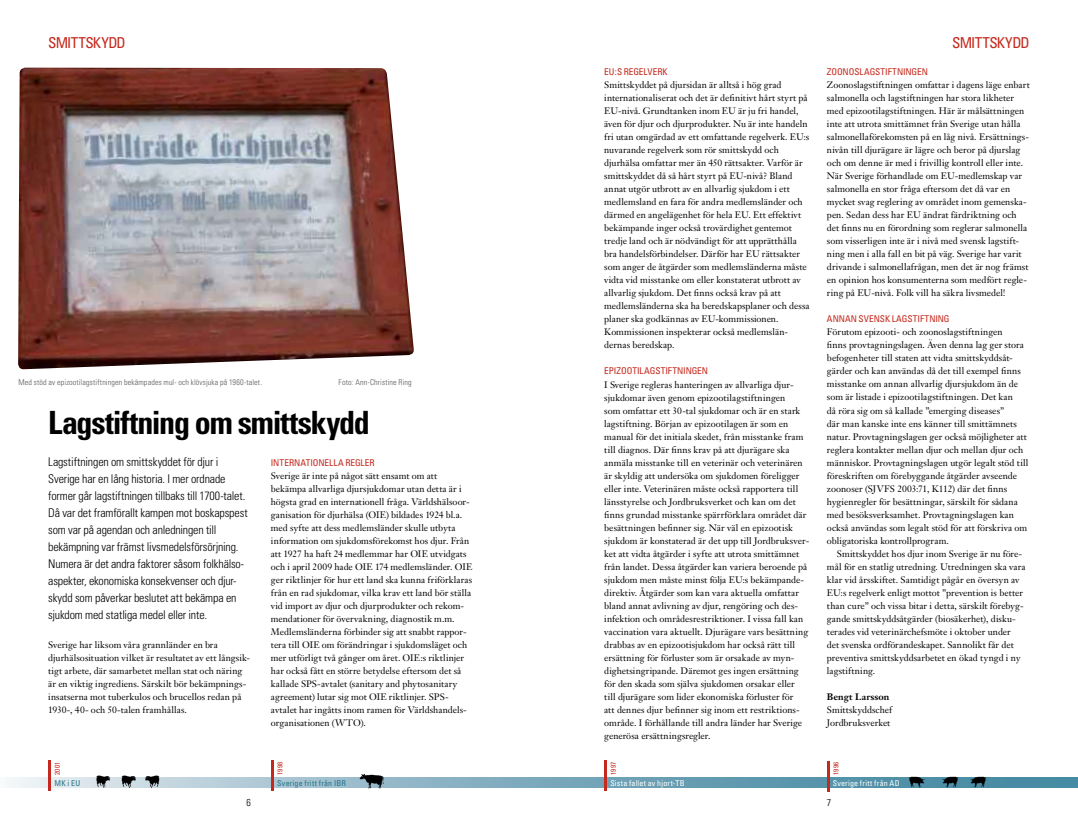
<style>
.page{position:relative;width:1078px;height:823px;background:#fff}
.page>*{position:absolute;margin:0;border:0;box-sizing:border-box;transform-origin:0 0}
.t1{font:700 condensed 32px "Univers";letter-spacing:-.035em;color:#000}
.t2{font:condensed 15px "Univers";letter-spacing:-.035em;color:#c5281c}
.t3{font:300 condensed 12px/17px "Univers";letter-spacing:-.015em;color:#000}
.t4{font:300 condensed 10px "Univers";color:#000}
.t5{font:9.3px/13px "Janson Text";letter-spacing:.005em;color:#000}
.t6{font:condensed 9.3px "Univers";color:#c5281c}
.t7{font:700 9.3px "Janson Text";letter-spacing:.005em;color:#000}
.t8{font:300 condensed 8px "Univers";letter-spacing:.015em;color:#58595b}
.t9{font:condensed 8px "Univers";letter-spacing:.025em;color:#fff}
.t10{font:condensed 8px "Univers";letter-spacing:.025em;color:#237389}
.t11{font:condensed 7px "Univers";letter-spacing:.065em;color:#c5281c}
.s1{color:#fff}
</style>
<div class="page">
<img style="left:18px;top:68px;width:396px;height:301px">
<svg style="left:10px;top:777px;width:1067px;height:10px;background:#82adbf"></svg>
<hr style="left:604px;top:760px;width:3px;height:30px;background:#c5281c">
<hr style="left:827px;top:760px;width:2px;height:30px;background:#c5281c">
<hr style="left:49px;top:760px;width:2px;height:30px;background:#c5281c">
<hr style="left:271px;top:760px;width:3px;height:30px;background:#c5281c">
<img style="left:89px;top:775px;width:50px;height:13px">
<img style="left:938px;top:776px;width:22px;height:12px">
<img style="left:142px;top:775px;width:24px;height:13px">
<img style="left:358px;top:773px;width:26px;height:16px">
<img style="left:906px;top:776px;width:22px;height:12px">
<img style="left:966px;top:776px;width:22px;height:12px">
<h2 class="t2" style="left:48px;top:33px;width:79px">SMITTSKYDD</h2>
<p class="t8" style="left:18px;top:377px;width:245px">Med stöd av epizootilagstiftningen bekämpades mul- och klövsjuka på 1960-talet.</p>
<p class="t8" style="left:338px;top:377px;width:75px">Foto: Ann-Christine Ring</p>
<h1 class="t1" style="left:48px;top:403px;width:323px">Lagstiftning om smittskydd</h1>
<p class="t6" style="left:271px;top:456px;width:9px">INTERNATIONELLA</p>
<p class="t6" style="left:345px;top:456px;width:6px">REGLER</p>
<p class="t5" style="left:271px;top:468px;width:203px">Sverige är inte på något sätt ensamt om att bekämpa allvarliga djursjukdomar utan detta är i högsta grad en internationell fråga. Världshälsoor&shy;ganisation för djurhälsa (OIE) bildades 1924 bl.a. med syfte att dess medlemsländer skulle utbyta information om sjukdomsförekomst hos djur. Från att 1927 ha haft 24 medlemmar har OIE utvidgats och i april 2009 hade OIE 174 medlemsländer. OIE ger riktlinjer för hur ett land ska kunna friförklaras från en rad sjukdomar, vilka krav ett land bör ställa vid import av djur och djurprodukter och rekom&shy;mendationer för övervakning, diagnostik m.m.<br>Medlemsländerna förbinder sig att snabbt rappor&shy;tera till OIE om förändringar i sjukdomsläget och mer utförligt två gånger om året. OIE:s riktlinjer har också fått en större betydelse eftersom det så kallade SPS-avtalet (sanitary and phytosanitary agreement) lutar sig mot OIE riktlinjer. SPS&shy;avtalet har ingåtts inom ramen för Världshandels&shy;organisationen (WTO).</p>
<p class="t3" style="left:48px;top:452px;width:201px">Lagstiftningen om smittskyddet för djur i Sverige har en lång historia. I mer ordnade former går lagstiftningen tillbaks till 1700-talet.<br>Då var det framförallt kampen mot boskapspest som var på agendan och anledningen till bekämpning var främst livsmedelsförsörjning.<br>Numera är det andra faktorer såsom folkhälso&shy;aspekter, ekonomiska konsekvenser och djur&shy;skydd som påverkar beslutet att bekämpa en sjukdom med statliga medel eller inte.</p>
<p class="t5" style="left:48px;top:637px;width:203px">Sverige har liksom våra grannländer en bra djurhälsosituation vilket är resultatet av ett långsik&shy;tigt arbete, där samarbetet mellan stat och näring är en viktig ingrediens. Särskilt bör bekämpnings&shy;insatserna mot tuberkulos och brucellos redan på 1930-, 40- och 50-talen framhållas.</p>
<p class="t11" style="left:53px;top:774px;width:18px;rotate:-90deg">2001<span class="s1">?</span></p>
<p class="t10" style="left:54px;top:777px;width:27px">MK I EU</p>
<p class="t11" style="left:275px;top:774px;width:15px;rotate:-90deg">1998</p>
<p class="t10" style="left:277px;top:777px;width:70px">SVERIGE FRITT FRÅN IBR</p>
<h2 class="t2" style="left:951px;top:33px;width:79px">SMITTSKYDD</h2>
<p class="t6" style="left:604px;top:66px;width:26px">EU:S REGELVERK</p>
<p class="t5" style="left:604px;top:78px;width:207px">Smittskyddet på djursidan är alltså i hög grad internationaliserat och det är definitivt hårt styrt på EU-nivå. Grundtanken inom EU är ju fri handel, även för djur och djurprodukter. Nu är inte handeln fri utan omgärdad av ett omfattande regelverk. EU:s nuvarande regelverk som rör smittskydd och djurhälsa omfattar mer än 450 rättsakter. Varför är smittskyddet då så hårt styrt på EU-nivå? Bland annat utgör utbrott av en allvarlig sjukdom i ett medlemsland en fara för andra medlemsländer och därmed en angelägenhet för hela EU. Ett effektivt bekämpande inger också trovärdighet gentemot tredje land och är nödvändigt för att upprätthålla bra handelsförbindelser. Därför har EU rättsakter som anger de åtgärder som medlemsländerna måste vidta vid misstanke om eller konstaterat utbrott av allvarlig sjukdom. Det finns också krav på att medlemsländerna ska ha beredskapsplaner och dessa planer ska godkännas av EU-kommissionen.<br>Kommissionen inspekterar också medlemslän&shy;dernas beredskap.</p>
<p class="t6" style="left:604px;top:365px;width:11px">EPIZOOTILAGSTIFTNINGEN</p>
<p class="t5" style="left:604px;top:377px;width:206px">I Sverige regleras hanteringen av allvarliga djur&shy;sjukdomar även genom epizootilagstiftningen<br>som omfattar ett 30-tal sjukdomar och är en stark lagstiftning. Början av epizootilagen är som en manual för det initiala skedet, från misstanke fram till diagnos. Där finns krav på att djurägare ska anmäla misstanke till en veterinär och veterinären är skyldig att undersöka om sjukdomen föreligger eller inte. Veterinären måste också rapportera till länsstyrelse och Jordbruksverket och kan om det finns grundad misstanke spärrförklara området där besättningen befinner sig. När väl en epizootisk sjukdom är konstaterad är det upp till Jordbruksver&shy;ket att vidta åtgärder i syfte att utrota smittämnet från landet. Dessa åtgärder kan variera beroende på sjukdom men måste minst följa EU:s bekämpande&shy;direktiv. Åtgärder som kan vara aktuella omfattar bland annat avlivning av djur, rengöring och des&shy;infektion och områdesrestriktioner. I vissa fall kan vaccination vara aktuellt. Djurägare vars besättning drabbas av en epizootisjukdom har också rätt till ersättning för förluster som är orsakade av myn&shy;dighetsingripande. Däremot ges ingen ersättning för den skada som själva sjukdomen orsakar eller<br>till djurägare som lider ekonomiska förluster för<br>att dennes djur befinner sig inom ett restriktions&shy;område. I förhållande till andra länder har Sverige generösa ersättningsregler.</p>
<p class="t6" style="left:826px;top:66px;width:11px">ZOONOSLAGSTIFTNINGEN</p>
<p class="t5" style="left:826px;top:78px;width:204px">Zoonoslagstiftningen omfattar i dagens läge enbart salmonella och lagstiftningen har stora likheter med epizootilagstiftningen. Här är målsättningen inte att utrota smittämnet från Sverige utan hålla salmonellaförekomsten på en låg nivå. Ersättnings&shy;nivån till djurägare är lägre och beror på djurslag och om denne är med i frivillig kontroll eller inte.<br>När Sverige förhandlade om EU-medlemskap var salmonella en stor fråga eftersom det då var en mycket svag reglering av området inom gemenska&shy;pen. Sedan dess har EU ändrat färdriktning och det finns nu en förordning som reglerar salmonella som visserligen inte är i nivå med svensk lagstift&shy;ning men i alla fall en bit på väg. Sverige har varit drivande i salmonellafrågan, men det är nog främst en opinion hos konsumenterna som medfört regle&shy;ring på EU-nivå. Folk vill ha säkra livsmedel!</p>
<p class="t6" style="left:826px;top:313px;width:13px">ANNAN</p>
<p class="t6" style="left:858px;top:313px;width:7px">SVENSK</p>
<p class="t6" style="left:891px;top:313px;width:6px">LAGSTIFTNING</p>
<p class="t5" style="left:826px;top:325px;width:203px">Förutom epizooti- och zoonoslagstiftningen<br>finns provtagningslagen. Även denna lag ger stora befogenheter till staten att vidta smittskyddsåt&shy;gärder och kan användas då det till exempel finns misstanke om annan allvarlig djursjukdom än de som är listade i epizootilagstiftningen. Det kan<br>då röra sig om så kallade ”emerging diseases”<br>där man kanske inte ens känner till smittämnets natur. Provtagningslagen ger också möjligheter att reglera kontakter mellan djur och mellan djur och människor. Provtagningslagen utgör legalt stöd till föreskriften om förebyggande åtgärder avseende zoonoser (SJVFS 2003:71, K112) där det finns hygienregler för besättningar, särskilt för sådana med besöksverksamhet. Provtagningslagen kan också användas som legalt stöd för att förskriva om obligatoriska kontrollprogram.</p>
<p class="t5" style="left:826px;top:546px;width:200px;text-indent:10px">Smittskyddet hos djur inom Sverige är nu före&shy;mål för en statlig utredning. Utredningen ska vara klar vid årsskiftet. Samtidigt pågår en översyn av EU:s regelverk enligt mottot ”prevention is better than cure” och vissa bitar i detta, särskilt förebyg&shy;gande smittskyddsåtgärder (biosäkerhet), disku&shy;terades vid veterinärchefsmöte i oktober under<br>det svenska ordförandeskapet. Sannolikt får det preventiva smittskyddsarbetet en ökad tyngd i ny lagstiftning.</p>
<p class="t7" style="left:826px;top:690px;width:64px">Bengt Larsson</p>
<p class="t5" style="left:826px;top:702px;width:67px">Smittskyddschef<br>Jordbruksverket</p>
<p class="t11" style="left:608px;top:774px;width:15px;rotate:-90deg">1997</p>
<p class="t11" style="left:831px;top:774px;width:15px;rotate:-90deg">1996</p>
<p class="t9" style="left:610px;top:777px;width:76px">SISTA FALLET AV HJORT-TB</p>
<p class="t9" style="left:832px;top:777px;width:68px">SVERIGE FRITT FRÅN AD</p>
<p class="t4" style="left:246px;top:796px;width:6px">6</p>
<p class="t4" style="left:826px;top:796px;width:6px">7</p>
</div>
